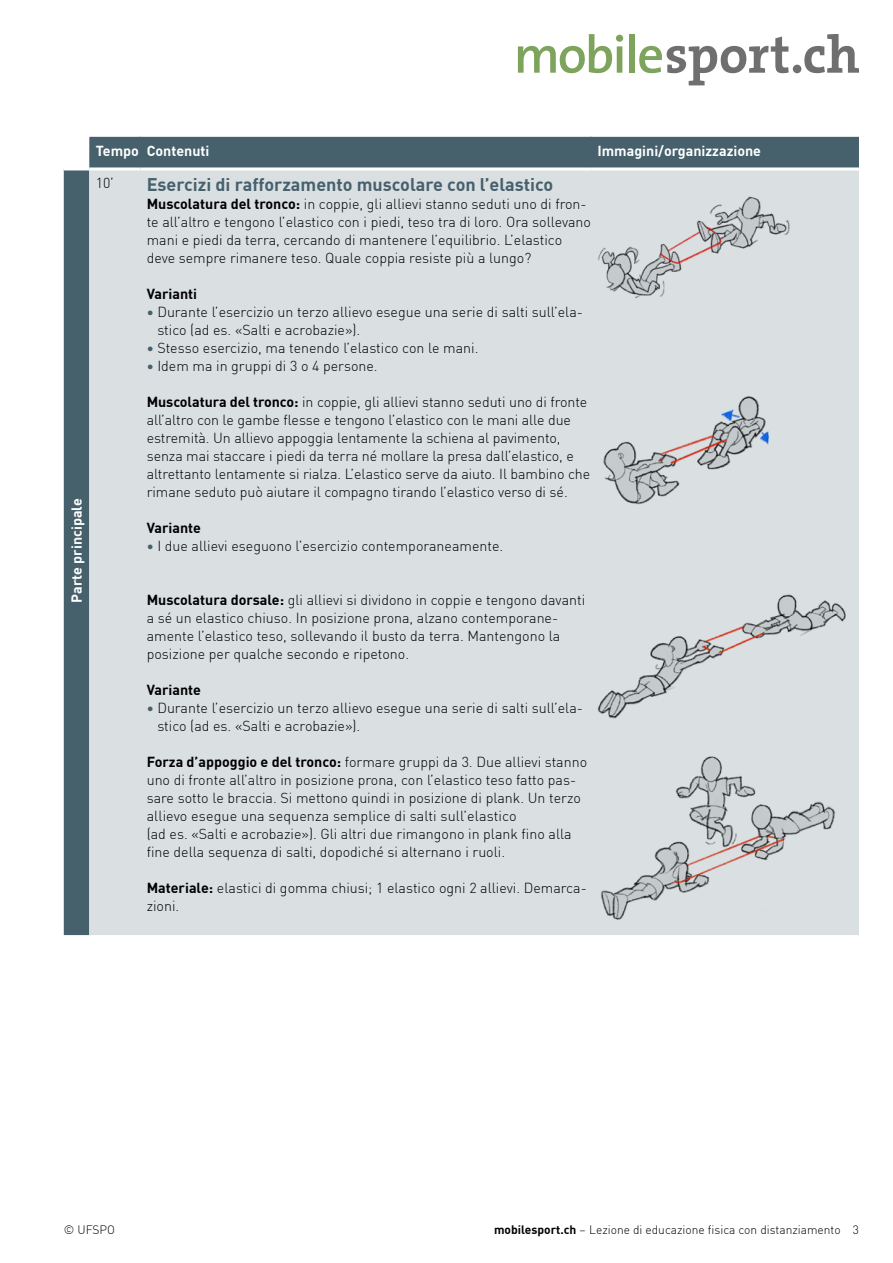
<style>
.page{position:relative;width:893px;height:1263px;background:#fff}
.page>*{position:absolute;margin:0;border:0;box-sizing:border-box;transform-origin:0 0}
.h_Untertitel{font:700 18px "DINOT";color:#46606c}
.Tabellenzelle{font:300 14.25px/18px "DINOT";color:#000}
.Tabellenkopf{font:700 14.25px "DINOT";color:#fff}
.h3_Untertitel{font:700 14.25px "DINOT";color:#000}
.h3_Untertitel-2{font:700 14.25px "DINOT";color:#fff}
.t1{font:300 12px "DINOT";color:#000}
.s1{font-weight:700}
.s2{font-weight:700;color:#46606c}
</style>
<div class="page">
<svg style="left:518px;top:34px;width:105px;height:39px"></svg>
<div style="left:629px;top:34px;width:6px;height:39px;background:#7ea35d"></div>
<svg style="left:639px;top:37px;width:150px;height:48px"></svg>
<div style="left:793px;top:65px;width:8px;height:8px;background:#706f6f;border-radius:50%"></div>
<svg style="left:804px;top:34px;width:55px;height:39px"></svg>
<div style="left:64px;top:137px;width:795px;height:798px;background:#46606c"></div>
<div style="left:89px;top:170px;width:770px;height:765px;background:#dadfe2"></div>
<hr style="left:64px;top:136px;width:25px;height:2px;background:#fff">
<hr style="left:140px;top:137px;width:1px;height:30px;background:#46606c">
<hr style="left:590px;top:137px;width:2px;height:30px;background:#46606c">
<hr style="left:64px;top:167px;width:25px;height:3px;background:#fff">
<hr style="left:89px;top:167px;width:51px;height:3px;background:#fff">
<hr style="left:140px;top:167px;width:451px;height:3px;background:#fff">
<hr style="left:591px;top:167px;width:268px;height:3px;background:#fff">
<img style="left:597px;top:196px;width:196px;height:103px">
<img style="left:597px;top:394px;width:180px;height:117px">
<img style="left:597px;top:592px;width:256px;height:130px">
<img style="left:597px;top:754px;width:260px;height:169px">
<h3 class="h3_Untertitel-2" style="left:66px;top:603px;width:106px;rotate:-90deg">Parte principale</h3>
<p class="Tabellenkopf" style="left:96px;top:140px;width:45px">Tempo</p>
<p class="Tabellenkopf" style="left:147px;top:140px;width:64px">Contenuti</p>
<p class="Tabellenkopf" style="left:597px;top:140px;width:165px">Immagini/organizzazione</p>
<p class="Tabellenzelle" style="left:96px;top:172px;width:20px">10’</p>
<h2 class="h_Untertitel" style="left:147px;top:170px;width:408px">Esercizi di rafforzamento muscolare con l’elastico</h2>
<p class="Tabellenzelle" style="left:147px;top:193px;width:446px"><span class="s1">Muscolatura del tronco:</span> in coppie, gli allievi stanno seduti uno di fron&shy;te all’altro e tengono l’elastico con i piedi, teso tra di loro. Ora sollevano mani e piedi da terra, cercando di mantenere l’equilibrio. L’elastico deve sempre rimanere teso. Quale coppia resiste più a lungo?</p>
<h3 class="h3_Untertitel" style="left:147px;top:282px;width:52px">Varianti</h3>
<p class="Tabellenzelle" style="left:157px;top:301px;width:427px;text-indent:-11px"><span class="s2">•</span> Durante l’esercizio un terzo allievo esegue una serie di salti sull’ela&shy;stico (ad es. «Salti e acrobazie»).</p>
<p class="Tabellenzelle" style="left:147px;top:337px;width:333px"><span class="s2">•</span> Stesso esercizio, ma tenendo l’elastico con le mani.</p>
<p class="Tabellenzelle" style="left:147px;top:355px;width:233px"><span class="s2">•</span> Idem ma in gruppi di 3 o 4 persone.</p>
<p class="Tabellenzelle" style="left:147px;top:391px;width:445px"><span class="s1">Muscolatura del tronco:</span> in coppie, gli allievi stanno seduti uno di fronte all’altro con le gambe flesse e tengono l’elastico con le mani alle due estremità. Un allievo appoggia lentamente la schiena al pavimento, senza mai staccare i piedi da terra né mollare la presa dall’elastico, e altrettanto lentamente si rialza. L’elastico serve da aiuto. Il bambino che rimane seduto può aiutare il compagno tirando l’elastico verso di sé.</p>
<h3 class="h3_Untertitel" style="left:147px;top:516px;width:56px">Variante</h3>
<p class="Tabellenzelle" style="left:147px;top:535px;width:358px"><span class="s2">•</span> I due allievi eseguono l’esercizio contemporaneamente.</p>
<p class="Tabellenzelle" style="left:147px;top:589px;width:440px"><span class="s1">Muscolatura dorsale:</span> gli allievi si dividono in coppie e tengono davanti a sé un elastico chiuso. In posizione prona, alzano contemporane&shy;amente l’elastico teso, sollevando il busto da terra. Mantengono la posizione per qualche secondo e ripetono.</p>
<h3 class="h3_Untertitel" style="left:147px;top:678px;width:56px">Variante</h3>
<p class="Tabellenzelle" style="left:157px;top:697px;width:427px;text-indent:-11px"><span class="s2">•</span> Durante l’esercizio un terzo allievo esegue una serie di salti sull’ela&shy;stico (ad es. «Salti e acrobazie»).</p>
<p class="Tabellenzelle" style="left:147px;top:751px;width:442px"><span class="s1">Forza d’appoggio e del tronco:</span> formare gruppi da 3. Due allievi stanno uno di fronte all’altro in posizione prona, con l’elastico teso fatto pas&shy;sare sotto le braccia. Si mettono quindi in posizione di plank. Un terzo allievo esegue una sequenza semplice di salti sull’elastico<br>(ad es. «Salti e acrobazie»). Gli altri due rimangono in plank fino alla fine della sequenza di salti, dopodiché si alternano i ruoli.</p>
<p class="Tabellenzelle" style="left:147px;top:877px;width:442px"><span class="s1">Materiale:</span> elastici di gomma chiusi; 1 elastico ogni 2 allievi. Demarca&shy;zioni.</p>
<p class="t1" style="left:64px;top:1220px;width:53px">© UFSPO</p>
<p class="t1" style="left:494px;top:1220px;width:366px"><span class="s1">mobilesport.ch</span> – Lezione di educazione fisica con distanziamento 3</p>
</div>
